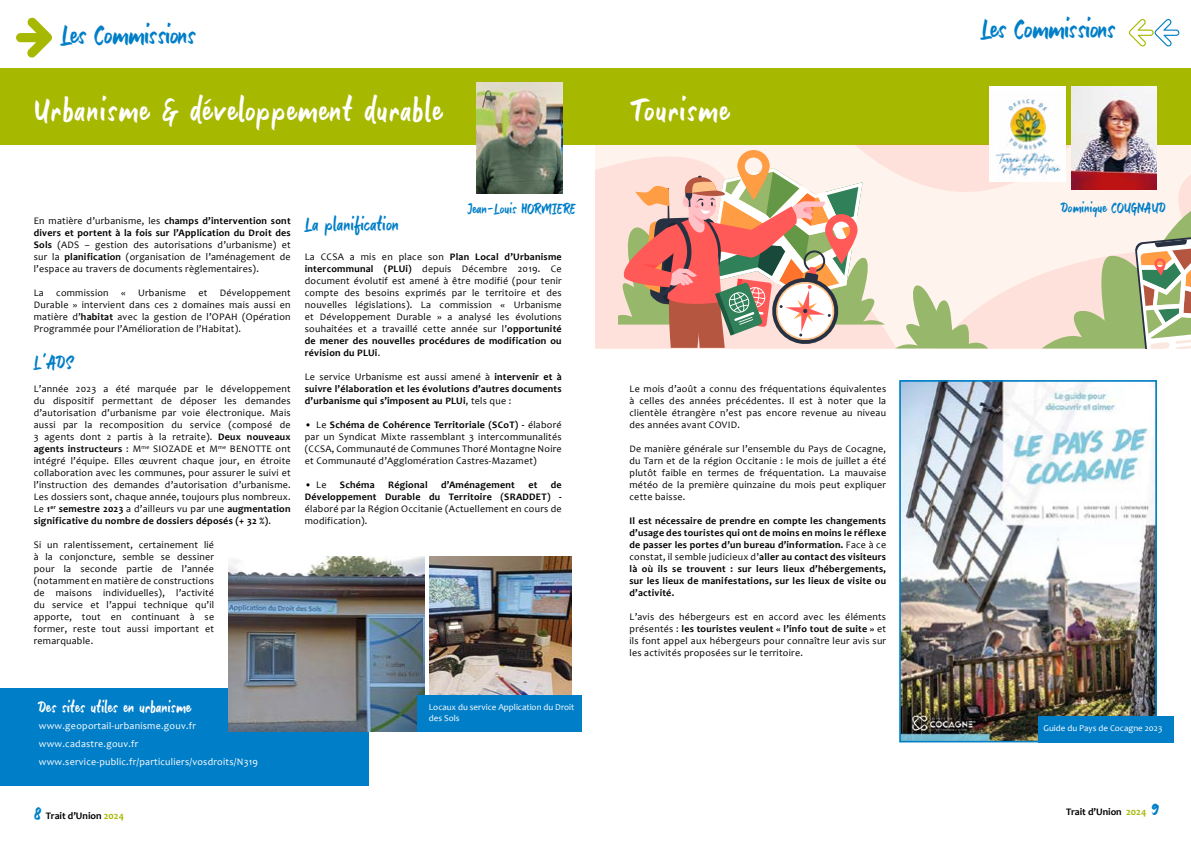
<style>
.page{position:relative;width:1191px;height:842px;background:#fff}
.page>*{position:absolute;margin:0;border:0;box-sizing:border-box;transform-origin:0 0}
.t1{font:36px "Gultan Bonte";letter-spacing:.05em;color:#fff}
.t2{font:30px "Gultan Bonte";color:#007ec7}
.t3{font:23px "Gultan Bonte";color:#007ec7}
.t4{font:21px "Gultan Bonte";letter-spacing:.025em;color:#007ec7}
.t5{font:18px "Gultan Bonte";letter-spacing:.025em;color:#fff}
.t6{font:16px "Gultan Bonte";letter-spacing:.02em;color:#007ec7}
.t7{font:10px/12px "Candara";letter-spacing:.025em;color:#000;text-align:justify}
.t8{font:700 10px/12px "Candara";letter-spacing:.025em;color:#000;text-align:justify}
.t9{font:10px/17.7px "Candara";letter-spacing:.025em;color:#fff}
.t10{font:700 10px "Candara";color:#000}
.t11{font:9px/11px "Candara";color:#fff}
.s1{font-weight:700}
.s2{font-weight:400}
.s3{color:#a7b800}
</style>
<div class="page">
<svg style="left:16px;top:17px;width:36px;height:41px"></svg>
<svg style="left:1128px;top:19px;width:51px;height:27px"></svg>
<div style="left:0;top:68px;width:595px;height:77px;background:#a7b800"></div>
<img style="left:477px;top:83px;width:85px;height:110px">
<div style="left:0;top:688px;width:369px;height:97px;background:#007ec7"></div>
<img style="left:228px;top:556px;width:196px;height:176px">
<img style="left:430px;top:556px;width:141px;height:140px">
<div style="left:417px;top:696px;width:165px;height:36px;background:#007ec7"></div>
<div style="left:573px;top:68px;width:618px;height:77px;background:#a7b800"></div>
<div style="left:595px;top:156px;width:21px;height:193px;background:#ffe1dc"></div>
<svg style="left:616px;top:145px;width:575px;height:204px;background:#e1cab8"></svg>
<div style="left:989px;top:86px;width:77px;height:96px;background:#fff"></div>
<img style="left:995px;top:99px;width:66px;height:80px">
<img style="left:902px;top:383px;width:252px;height:356px">
<div style="left:899px;top:380px;width:258px;height:362px;border:2px solid #007ec7"></div>
<div style="left:1038px;top:716px;width:135px;height:26px;background:#007ec7"></div>
<img style="left:1071px;top:86px;width:86px;height:103px">
<h2 class="t2" style="left:61px;top:17px;width:137px">Les Commissions</h2>
<h1 class="t1" style="left:34px;top:89px;width:410px">Urbanisme &amp; développement durable</h1>
<p class="t7" style="left:34px;top:215px;width:258px">En matière d’urbanisme, les <span class="s1">champs d’intervention sont divers et portent à la fois sur l’Application du Droit des Sols</span> (ADS – gestion des autorisations d’urbanisme) et sur la <span class="s1">planification</span> (organisation de l’aménagement de l’espace au travers de documents règlementaires).</p>
<p class="t7" style="left:34px;top:287px;width:258px">La commission « Urbanisme et Développement Durable » intervient dans ces 2 domaines mais aussi en matière d’<span class="s1">habitat</span> avec la gestion de l’OPAH (Opération Programmée pour l’Amélioration de l’Habitat).</p>
<h3 class="t4" style="left:34px;top:350px;width:41px">L’ADS</h3>
<p class="t7" style="left:34px;top:383px;width:258px">L’année 2023 a été marquée par le développement du dispositif permettant de déposer les demandes d’autorisation d’urbanisme par voie électronique. Mais aussi par la recomposition du service (composé de 3 agents dont 2 partis à la retraite). <span class="s1">Deux nouveaux agents instructeurs</span> : M<sup>me</sup> SIOZADE et M<sup>me</sup> BENOTTE ont intégré l’équipe. Elles œuvrent chaque jour, en étroite collaboration avec les communes, pour assurer le suivi et l’instruction des demandes d’autorisation d’urbanisme.<br>Les dossiers sont, chaque année, toujours plus nombreux.<br>Le <span class="s1">1</span><sup>er</sup> <span class="s1">semestre 2023</span> a d’ailleurs vu par une <span class="s1">augmentation significative du nombre de dossiers déposés (+ 32 %)</span>.</p>
<p class="t7" style="left:34px;top:539px;width:182px">Si un ralentissement, certainement lié à la conjoncture, semble se dessiner pour la seconde partie de l’année (notamment en matière de constructions de maisons individuelles), l’activité du service et l’appui technique qu’il apporte, tout en continuant à se former, reste tout aussi important et remarquable.</p>
<h3 class="t6" style="left:468px;top:199px;width:109px">Jean-Louis HORMIERE</h3>
<h3 class="t4" style="left:305px;top:212px;width:96px">La planification</h3>
<p class="t7" style="left:305px;top:251px;width:258px">La CCSA a mis en place son <span class="s1">Plan Local d’Urbanisme intercommunal (PLUi)</span> depuis Décembre 2019. Ce document évolutif est amené à être modifié (pour tenir compte des besoins exprimés par le territoire et des nouvelles législations). La commission « Urbanisme et Développement Durable » a analysé les évolutions souhaitées et a travaillé cette année sur l’<span class="s1">opportunité de mener des nouvelles procédures de modification ou révision du PLUi</span>.</p>
<p class="t8" style="left:305px;top:371px;width:258px"><span class="s2">Le service Urbanisme est aussi amené à</span> intervenir et à suivre l’élaboration et les évolutions d’autres documents d’urbanisme qui s’imposent au PLUi<span class="s2">, tels que :</span></p>
<p class="t7" style="left:305px;top:419px;width:258px">• Le <span class="s1">Schéma de Cohérence Territoriale (SCoT) -</span> élaboré par un Syndicat Mixte rassemblant 3 intercommunalités (CCSA, Communauté de Communes Thoré Montagne Noire et Communauté d’Agglomération Castres-Mazamet)</p>
<p class="t7" style="left:305px;top:479px;width:23px">• Le</p>
<p class="t8" style="left:340px;top:479px;width:36px">Schéma</p>
<p class="t8" style="left:388px;top:479px;width:41px">Régional</p>
<p class="t8" style="left:441px;top:479px;width:75px">d’Aménagement</p>
<p class="t8" style="left:528px;top:479px;width:10px">et</p>
<p class="t8" style="left:305px;top:479px;width:258px;text-align:right">de<br>Développement Durable du Territoire (SRADDET) -</p>
<p class="t7" style="left:305px;top:503px;width:258px">élaboré par la Région Occitanie (Actuellement en cours de modification).</p>
<h3 class="t5" style="left:39px;top:696px;width:154px">Des sites utiles en urbanisme</h3>
<p class="t9" style="left:39px;top:717px;width:221px">www.geoportail-urbanisme.gouv.fr www.cadastre.gouv.fr www.service-public.fr/particuliers/vosdroits/N319</p>
<h3 class="t3" style="left:34px;top:799px;width:9px">8</h3>
<p class="t10" style="left:46px;top:809px;width:80px">Trait d’Union <span class="s3">2024</span></p>
<p class="t11" style="left:429px;top:701px;width:147px">Locaux du service Application du Droit des Sols</p>
<h1 class="t1" style="left:630px;top:89px;width:101px">Tourisme</h1>
<p class="t7" style="left:629px;top:383px;width:258px">Le mois d’août a connu des fréquentations équivalentes à celles des années précédentes. Il est à noter que la clientèle étrangère n’est pas encore revenue au niveau des années avant COVID.</p>
<p class="t7" style="left:629px;top:443px;width:258px">De manière générale sur l’ensemble du Pays de Cocagne, du Tarn et de la région Occitanie : le mois de juillet a été plutôt faible en termes de fréquentation. La mauvaise météo de la première quinzaine du mois peut expliquer cette baisse.</p>
<p class="t8" style="left:629px;top:515px;width:258px">Il est nécessaire de prendre en compte les changements d’usage des touristes qui ont de moins en moins le réflexe de passer les portes d’un bureau d’information. <span class="s2">Face à ce constat, il semble judicieux d’</span>aller au contact des visiteurs là où ils se trouvent : sur leurs lieux d’hébergements, sur les lieux de manifestations, sur les lieux de visite ou d’activité.</p>
<p class="t7" style="left:629px;top:611px;width:258px">L’avis des hébergeurs est en accord avec les éléments présentés : <span class="s1">les touristes veulent « l’info tout de suite »</span> et ils font appel aux hébergeurs pour connaître leur avis sur les activités proposées sur le territoire.</p>
<h2 class="t2" style="left:981px;top:12px;width:137px">Les Commissions</h2>
<h3 class="t6" style="left:1061px;top:198px;width:106px">Dominique COUGNAUD</h3>
<p class="t11" style="left:1043px;top:722px;width:120px">Guide du Pays de Cocagne 2023</p>
<p class="t10" style="left:1066px;top:805px;width:82px">Trait d’Union <span class="s3">2024</span></p>
<h3 class="t3" style="left:1151px;top:795px;width:9px">9</h3>
</div>
